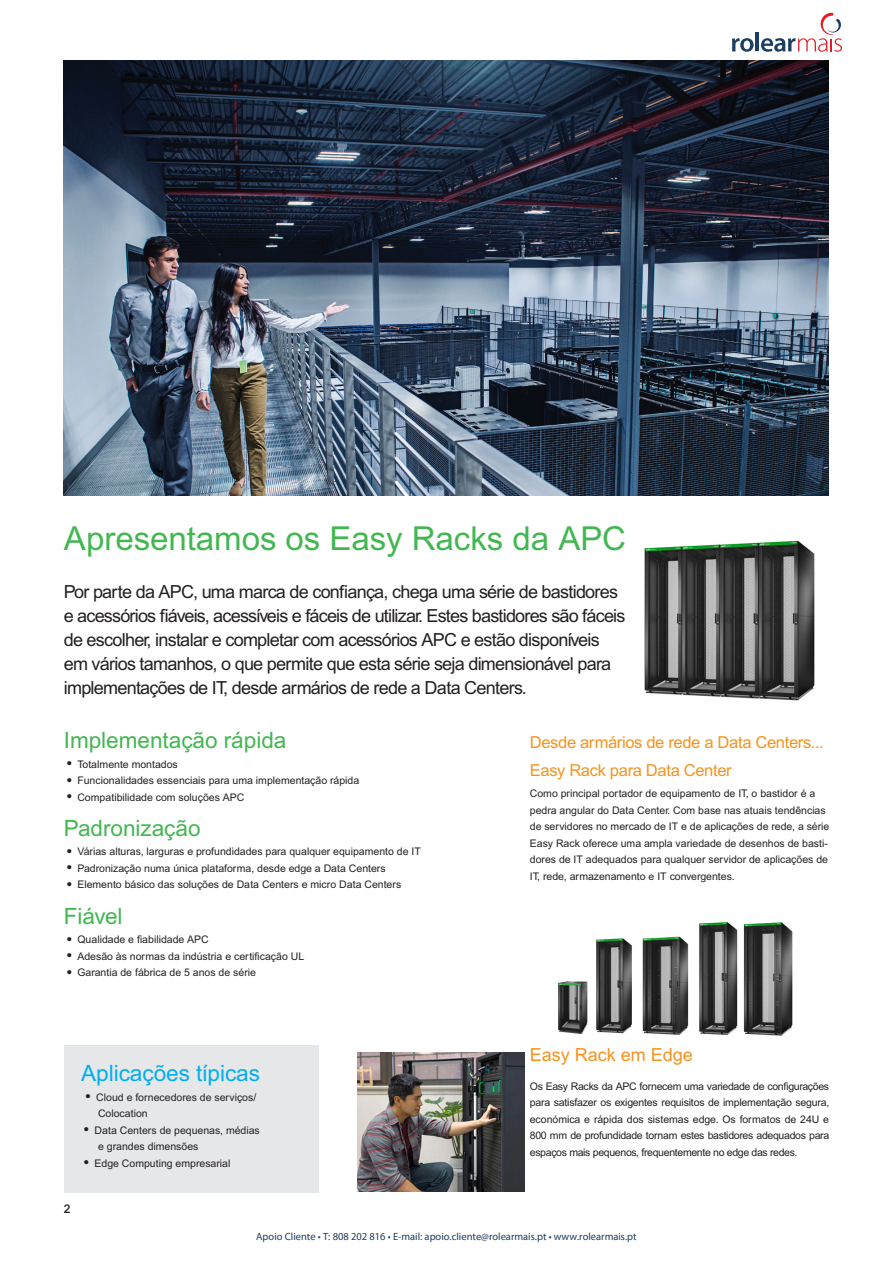
<style>
.page{position:relative;width:893px;height:1263px;background:#fff}
.page>*{position:absolute;margin:0;border:0;box-sizing:border-box;transform-origin:0 0}
.新二标题{font:33px "Arial MT Pro";color:#42b751}
.正文标题四{font:22.5px "Arial MT Pro";color:#42b751}
.色块标题{font:22.5px "Arial MT Pro";color:#00aeef}
.标题后文字{font:18px/24px "Arial MT Pro";letter-spacing:-.04em;color:#231f20}
.三标题_金银橙{font:18px "Arial MT Pro";color:#f7931d}
.三标题_金银橙-2{font:16.5px/27.8px "Arial MT Pro";letter-spacing:-.02em;color:#f7931d}
.t1{font:500 12px "Arial MT Std";color:#231f20}
.三标题_金银橙-3{font:10.5px/16.6px "Arial MT Pro";color:#231f20}
.正文{font:10.5px/16.5px "Arial MT Pro";letter-spacing:-.03em;color:#231f20;text-align:justify}
.t2{font:10.5px "Myriad Pro";color:#213b5c}
</style>
<div class="page">
<img style="left:64px;top:61px;width:765px;height:434px">
<div style="left:64px;top:1045px;width:255px;height:147px;background:#e6e7e9"></div>
<img style="left:558px;top:922px;width:235px;height:114px">
<img style="left:644px;top:540px;width:171px;height:161px">
<img style="left:357px;top:1052px;width:167px;height:140px">
<svg style="left:732px;top:38px;width:22px;height:14px"></svg>
<hr style="left:756px;top:33px;width:3px;height:18px;background:#1b4064">
<svg style="left:761px;top:13px;width:81px;height:39px"></svg>
<p class="新二标题" style="left:64px;top:520px;width:564px">Apresentamos os Easy Racks da APC</p>
<p class="标题后文字" style="left:64px;top:581px;width:563px">Por parte da APC, uma marca de confiança, chega uma série de bastidores e acessórios fiáveis, acessíveis e fáceis de utilizar. Estes bastidores são fáceis de escolher, instalar e completar com acessórios APC e estão disponíveis em vários tamanhos, o que permite que esta série seja dimensionável para implementações de IT, desde armários de rede a Data Centers.</p>
<p class="正文标题四" style="left:64px;top:727px;width:224px">Implementação rápida</p>
<p class="三标题_金银橙-3" style="left:77px;top:756px;width:102px">Totalmente montados</p>
<p class="三标题_金银橙-3" style="left:77px;top:773px;width:283px">Funcionalidades essenciais para uma implementação rápida</p>
<p class="三标题_金银橙-3" style="left:77px;top:789px;width:169px">Compatibilidade com soluções APC</p>
<p class="正文标题四" style="left:64px;top:815px;width:138px">Padronização</p>
<p class="三标题_金银橙-3" style="left:77px;top:844px;width:345px">Várias alturas, larguras e profundidades para qualquer equipamento de IT</p>
<p class="三标题_金银橙-3" style="left:77px;top:860px;width:310px">Padronização numa única plataforma, desde edge a Data Centers</p>
<p class="三标题_金银橙-3" style="left:77px;top:877px;width:325px">Elemento básico das soluções de Data Centers e micro Data Centers</p>
<p class="正文标题四" style="left:64px;top:903px;width:60px">Fiável</p>
<p class="三标题_金银橙-3" style="left:77px;top:932px;width:133px">Qualidade e fiabilidade APC</p>
<p class="三标题_金银橙-3" style="left:77px;top:948px;width:228px">Adesão às normas da indústria e certificação UL</p>
<p class="三标题_金银橙-3" style="left:77px;top:965px;width:180px">Garantia de fábrica de 5 anos de série</p>
<p class="三标题_金银橙-2" style="left:530px;top:729px;width:295px">Desde armários de rede a Data Centers...<br>Easy Rack para Data Center</p>
<p class="三标题_金银橙-3" style="left:530px;top:786px;width:301px">Como principal portador de equipamento de IT, o bastidor é a pedra angular do Data Center. Com base nas atuais tendências de servidores no mercado de IT e de aplicações de rede, a série Easy Rack oferece uma ampla variedade de desenhos de basti&shy;dores de IT adequados para qualquer servidor de aplicações de IT, rede, armazenamento e IT convergentes.</p>
<p class="色块标题" style="left:81px;top:1060px;width:181px">Aplicações típicas</p>
<p class="三标题_金银橙-3" style="left:96px;top:1089px;width:161px">Cloud e fornecedores de serviços/<br>Colocation</p>
<p class="三标题_金银橙-3" style="left:98px;top:1122px;width:163px;text-indent:-3px">Data Centers de pequenas, médias e grandes dimensões</p>
<p class="三标题_金银橙-3" style="left:95px;top:1155px;width:137px">Edge Computing empresarial</p>
<p class="三标题_金银橙" style="left:530px;top:1044px;width:164px">Easy Rack em Edge</p>
<p class="正文" style="left:530px;top:1078px;width:301px">Os Easy Racks da APC fornecem uma variedade de configurações para satisfazer os exigentes requisitos de implementação segura, económica e rápida dos sistemas edge. Os formatos de 24U e 800 mm de profundidade tornam estes bastidores adequados para espaços mais pequenos, frequentemente no edge das redes.</p>
<p class="t1" style="left:64px;top:1201px;width:8px">2</p>
<p class="t2" style="left:256px;top:1229px;width:382px">Apoio Cliente • T: 808 202 816 • E-mail: apoio.cliente@rolearmais.pt • www.rolearmais.pt</p>
</div>
